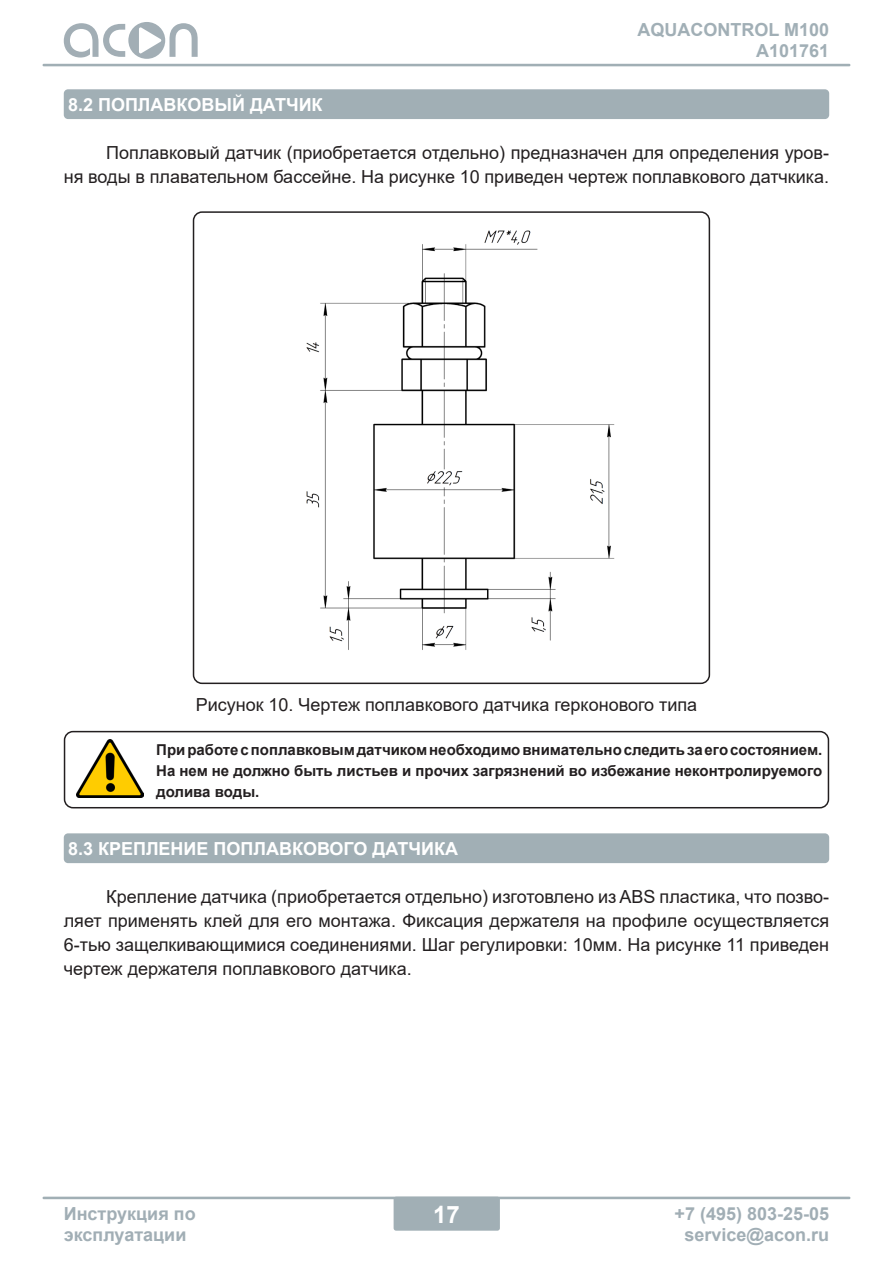
<style>
.page{position:relative;width:893px;height:1263px;background:#fff}
.page>*{position:absolute;margin:0;border:0;box-sizing:border-box;transform-origin:0 0}
.t1{font:700 24px "Arial";color:#fff}
.t2{font:18px/24px "Arial";color:#231f20;text-align:right}
.t3{font:700 18px/21.6px "Arial";color:#a1aeb5;text-align:center}
.t4{font:700 18px "Arial";color:#fff}
.t5{font:700 18px/21px "Arial";color:#a1afb6;text-align:right}
.t6{font:700 15px/21px "Arial";color:#231f20;text-align:justify}
</style>
<div class="page">
<div style="left:394px;top:1197px;width:106px;height:34px;background:#a1afb5;border-radius:3px"></div>
<svg style="left:64px;top:22px;width:134px;height:37px"></svg>
<hr style="left:43px;top:1197px;width:807px;height:2px;background:#a1afb5">
<hr style="left:43px;top:64px;width:807px;height:2px;background:#a1afb5">
<div style="left:64px;top:833px;width:765px;height:30px;background:#a1afb5;border-radius:4px"></div>
<div style="left:64px;top:89px;width:765px;height:30px;background:#a1afb5;border-radius:4px"></div>
<div style="left:193px;top:211px;width:517px;height:473px;border:2px solid #231f20;border-radius:9px"></div>
<img style="left:306px;top:230px;width:309px;height:420px">
<div style="left:64px;top:731px;width:765px;height:77px;border:2px solid #231f20;border-radius:9px"></div>
<img style="left:77px;top:739px;width:66px;height:59px">
<p class="t5" style="left:637px;top:20px;width:193px">AQUACONTROL M100<br>А101761</p>
<p class="t4" style="left:68px;top:92px;width:256px">8.2 ПОПЛАВКОВЫЙ ДАТЧИК</p>
<p class="t2" style="left:64px;top:140px;width:767px">Поплавковый датчик (приобретается отдельно) предназначен для определения уров-<br>ня воды в плавательном бассейне. На рисунке 10 приведен чертеж поплавкового датчкика.</p>
<p class="t2" style="left:196px;top:692px;width:503px">Рисунок 10. Чертеж поплавкового датчика герконового типа</p>
<p class="t6" style="left:156px;top:739px;width:668px">При работе с поплавковым датчиком необходимо внимательно следить за его состоянием.<br>На нем не должно быть листьев и прочих загрязнений во избежание неконтролируемого долива воды.</p>
<p class="t4" style="left:68px;top:836px;width:392px">8.3 КРЕПЛЕНИЕ ПОПЛАВКОВОГО ДАТЧИКА</p>
<p class="t2" style="left:64px;top:884px;width:767px;text-align:justify;text-indent:43px">Крепление датчика (приобретается отдельно) изготовлено из ABS пластика, что позво&shy;ляет применять клей для его монтажа. Фиксация держателя на профиле осуществляется 6-тью защелкивающимися соединениями. Шаг регулировки: 10мм. На рисунке 11 приведен чертеж держателя поплавкового датчика.</p>
<p class="t3" style="left:64px;top:1203px;width:133px">Инструкция по</p>
<h1 class="t1" style="left:433px;top:1197px;width:28px">17</h1>
<p class="t3" style="left:64px;top:1224px;width:124px">эксплуатации</p>
<p class="t3" style="left:675px;top:1203px;width:156px">+7 (495) 803-25-05 service@acon.ru</p>
</div>
